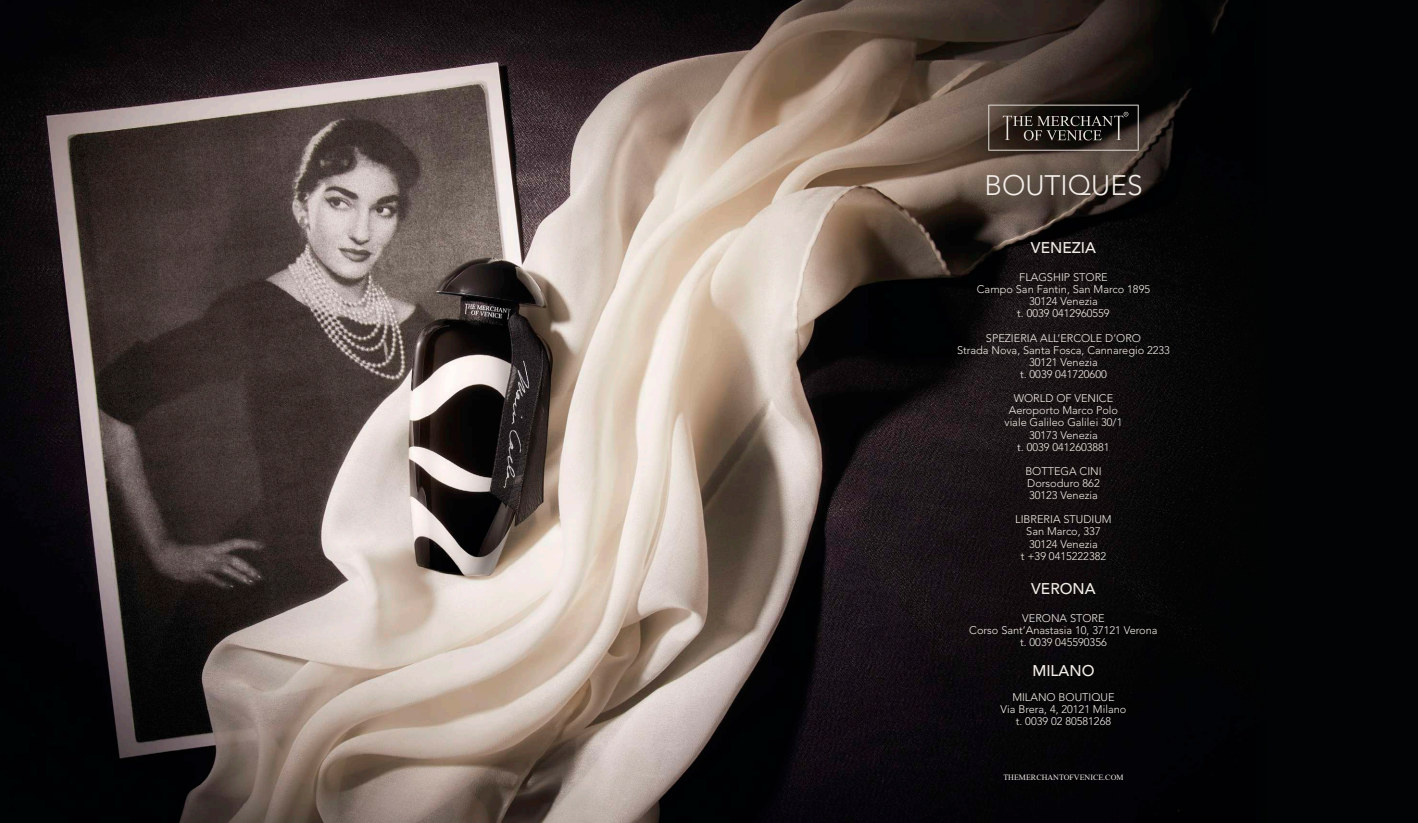
<style>
.page{position:relative;width:1418px;height:823px;background:#fff}
.page>*{position:absolute;margin:0;border:0;box-sizing:border-box;transform-origin:0 0}
.t1{font:300 28px "Avenir LT Std";color:#f3ede8}
.t2{font:500 15.4px "Avenir LT Std";color:#f3ede8}
.t3{font:300 11px/12.1px "Avenir LT Std";color:#f3ede8;text-align:center}
.t4{font:8px "Times New Roman";color:#f3ede8}
</style>
<div class="page">
<img style="left:0;top:0;width:1159px;height:822px">
<svg style="left:988px;top:105px;width:150px;height:46px"></svg>
<div style="left:1159px;top:0;width:258px;height:822px;background:#020304"></div>
<h1 class="t1" style="left:984px;top:168px;width:160px">BOUTIQUES</h1>
<h2 class="t2" style="left:1030px;top:239px;width:67px">VENEZIA</h2>
<p class="t3" style="left:976px;top:271px;width:175px">FLAGSHIP STORE<br>Campo San Fantin, San Marco 1895<br>30124 Venezia<br>t. 0039 0412960559</p>
<p class="t3" style="left:957px;top:331px;width:214px">SPEZIERIA ALL’ERCOLE D’ORO<br>Strada Nova, Santa Fosca, Cannaregio 2233<br>30121 Venezia<br>t. 0039 041720600</p>
<p class="t3" style="left:1004px;top:392px;width:119px">WORLD OF VENICE<br>Aeroporto Marco Polo viale Galileo Galilei 30/1<br>30173 Venezia<br>t. 0039 0412603881</p>
<p class="t3" style="left:1025px;top:465px;width:78px;text-align:left">BOTTEGA CINI<br>Dorsoduro 862<br>30123 Venezia</p>
<p class="t3" style="left:1015px;top:513px;width:98px">LIBRERIA STUDIUM<br>San Marco, 337<br>30124 Venezia<br>t +39 0415222382</p>
<h2 class="t2" style="left:1031px;top:579px;width:66px">VERONA</h2>
<p class="t3" style="left:969px;top:611px;width:190px">VERONA STORE<br>Corso Sant’Anastasia 10, 37121 Verona t. 0039 045590356</p>
<h2 class="t2" style="left:1032px;top:661px;width:64px">MILANO</h2>
<p class="t3" style="left:1000px;top:690px;width:127px">MILANO BOUTIQUE<br>Via Brera, 4, 20121 Milano t. 0039 02 80581268</p>
<p class="t4" style="left:1003px;top:770px;width:122px">THEMERCHANTOFVENICE.COM</p>
</div>
